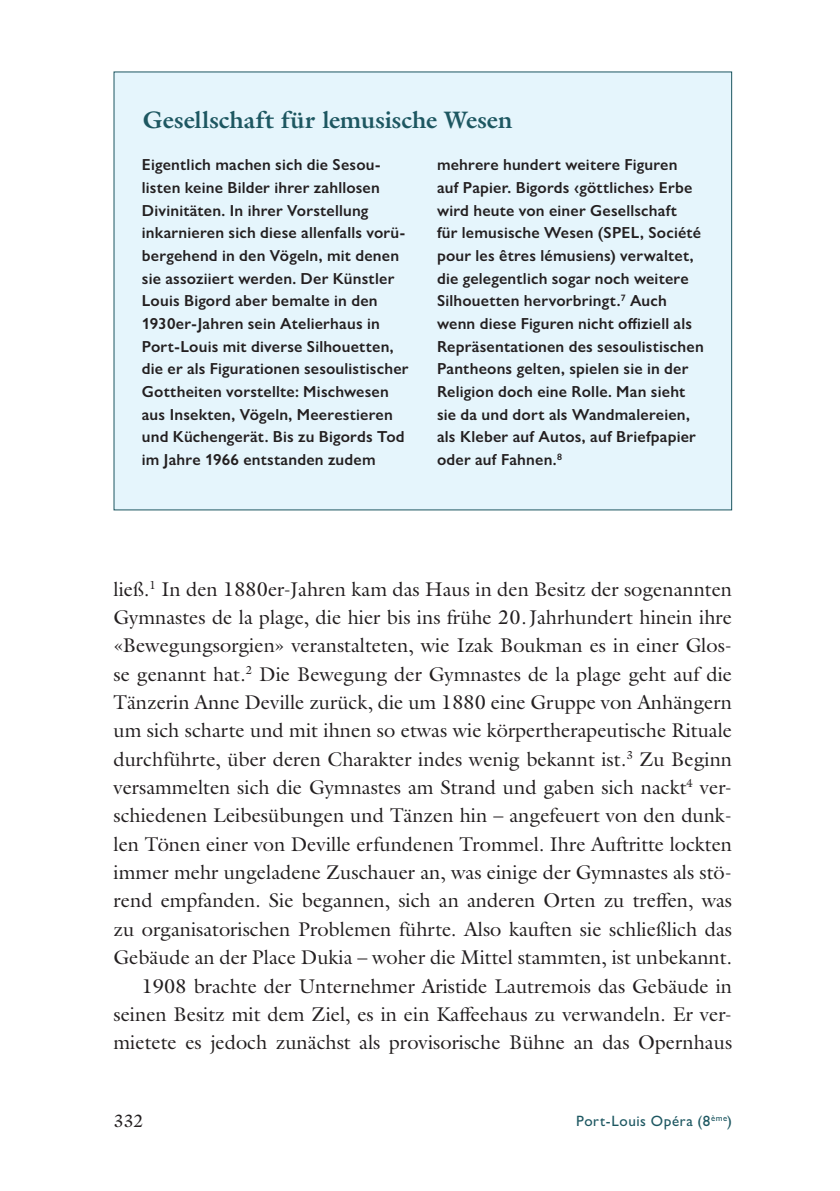
<style>
.page{position:relative;width:840px;height:1191px;background:#fff}
.page>*{position:absolute;margin:0;border:0;box-sizing:border-box;transform-origin:0 0}
.Box_Titel{font:700 24px "Galliard Pro";color:#1d5761}
.Lauftext_stumpf{font:20px/28.4px "Galliard Pro";color:#231f20;text-align:justify}
.Lauftext{font:20px/28.4px "Galliard Pro";color:#231f20;text-align:justify}
.t1{font:18px "Galliard Pro";color:#231f20}
.Box_Lauftext_stumpf{font:600 16px/22.6px "Gill Sans Nova";letter-spacing:.015em;color:#231f20}
.t2{font:500 15px "Gill Sans Nova";letter-spacing:.04em;color:#1d5761}
</style>
<div class="page">
<div style="left:113px;top:71px;width:618px;height:439px;background:#e5f5fc"></div>
<p class="Box_Titel" style="left:143px;top:104px;width:371px">Gesellschaft für lemusische Wesen</p>
<p class="Box_Lauftext_stumpf" style="left:142px;top:153px;width:268px">Eigentlich machen sich die Sesou&shy;listen keine Bilder ihrer zahllosen Divinitäten. In ihrer Vorstellung inkarnieren sich diese allenfalls vorü&shy;bergehend in den Vögeln, mit denen sie assoziiert werden. Der Künstler Louis Bigord aber bemalte in den 1930er-Jahren sein Atelierhaus in Port-Louis mit diverse Silhouetten, die er als Figurationen sesoulistischer Gottheiten vorstellte: Mischwesen aus Insekten, Vögeln, Meerestieren und Küchengerät. Bis zu Bigords Tod im Jahre 1966 entstanden zudem</p>
<p class="Box_Lauftext_stumpf" style="left:437px;top:153px;width:268px">mehrere hundert weitere Figuren<br>auf Papier. Bigords ‹göttliches› Erbe wird heute von einer Gesellschaft<br>für lemusische Wesen (SPEL, Société pour les êtres lémusiens) verwaltet, die gelegentlich sogar noch weitere Silhouetten hervorbringt.<sup>7</sup> Auch wenn diese Figuren nicht offiziell als Repräsentationen des sesoulistischen Pantheons gelten, spielen sie in der Religion doch eine Rolle. Man sieht sie da und dort als Wandmalereien, als Kleber auf Autos, auf Briefpapier oder auf Fahnen.<sup>8</sup></p>
<p class="Lauftext_stumpf" style="left:113px;top:574px;width:619px">ließ.<sup>1</sup> In den 1880er-Jahren kam das Haus in den Besitz der sogenannten Gymnastes de la plage, die hier bis ins frühe 20. Jahrhundert hinein ihre «Bewegungsorgien» veranstalteten, wie Izak Boukman es in einer Glos&shy;se genannt hat.<sup>2</sup> Die Bewegung der Gymnastes de la plage geht auf die Tänzerin Anne Deville zurück, die um 1880 eine Gruppe von Anhängern um sich scharte und mit ihnen so etwas wie körpertherapeutische Rituale durchführte, über deren Charakter indes wenig bekannt ist.<sup>3</sup> Zu Beginn versammelten sich die Gymnastes am Strand und gaben sich nackt<sup>4</sup> ver&shy;schiedenen Leibesübungen und Tänzen hin – angefeuert von den dunk&shy;len Tönen einer von Deville erfundenen Trommel. Ihre Auftritte lockten immer mehr ungeladene Zuschauer an, was einige der Gymnastes als stö&shy;rend empfanden. Sie begannen, sich an anderen Orten zu treffen, was zu organisatorischen Problemen führte. Also kauften sie schließlich das Gebäude an der Place Dukia – woher die Mittel stammten, ist unbekannt.</p>
<p class="Lauftext" style="left:113px;top:971px;width:620px;text-indent:28px">1908 brachte der Unternehmer Aristide Lautremois das Gebäude in seinen Besitz mit dem Ziel, es in ein Kaffeehaus zu verwandeln. Er ver&shy;mietete es jedoch zunächst als provisorische Bühne an das Opernhaus</p>
<p class="t1" style="left:113px;top:1108px;width:31px">332</p>
<p class="t2" style="left:576px;top:1111px;width:157px">Port-Louis Opéra (8<sup>ème</sup>)</p>
</div>
